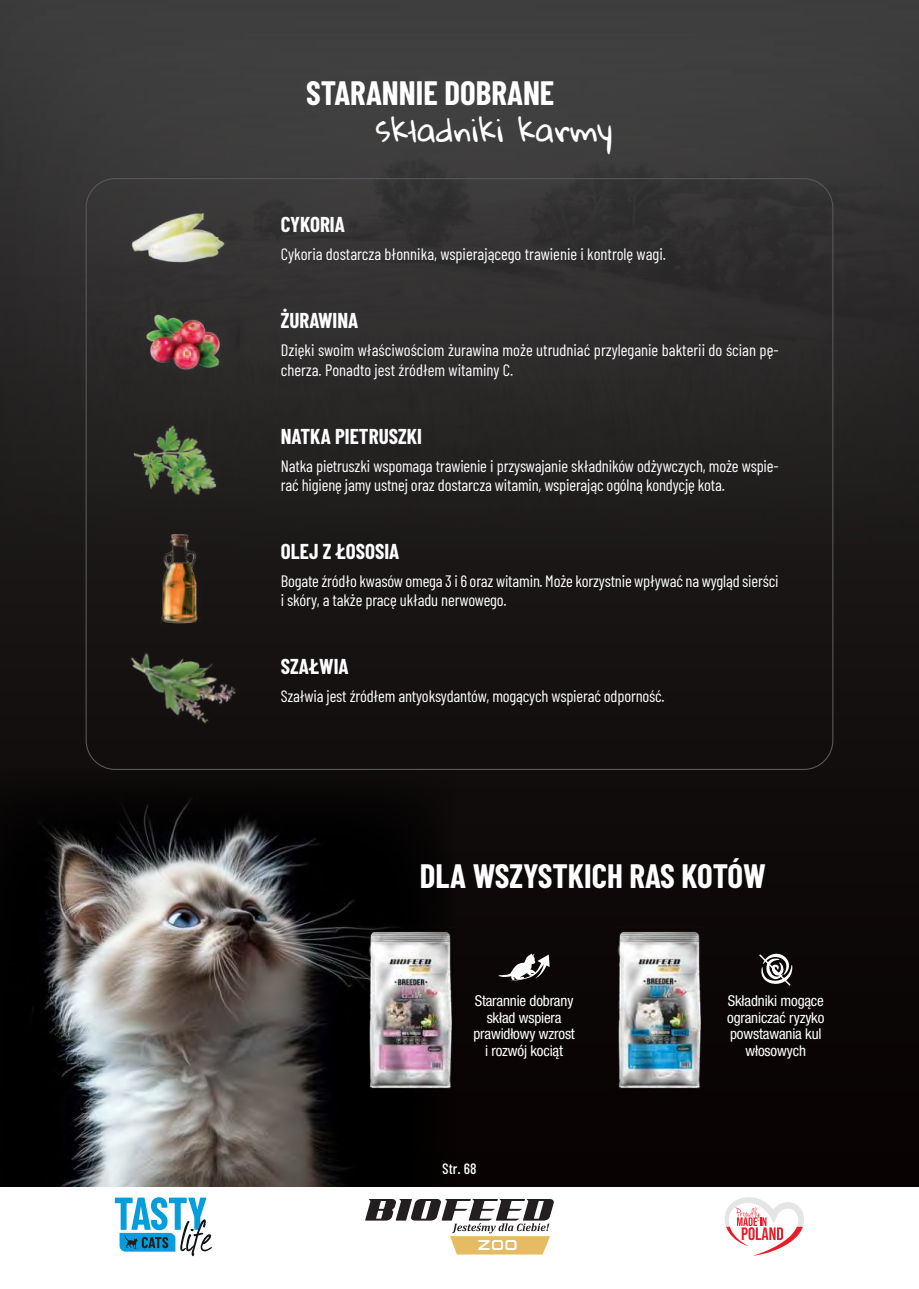
<style>
.page{position:relative;width:919px;height:1289px;background:#fff}
.page>*{position:absolute;margin:0;border:0;box-sizing:border-box;transform-origin:0 0}
.t1{font:700 33px "Barlow Condensed";color:#fff}
.t2{font:31.5px "Gloria Hallelujah";color:#fff}
.t3{font:700 21px "Barlow Condensed";color:#fff}
.t4{font:16.5px/19.5px "Barlow Condensed";letter-spacing:-.01em;color:#fff}
.t5{font:condensed 15px/16.5px "Helvetica Neue LT Pro";letter-spacing:-.01em;color:#fff;text-align:center}
.t6{font:500 15px "Barlow Condensed";color:#fff}
</style>
<div class="page">
<div style="left:0;top:0;width:918px;height:1288px;background:linear-gradient(to bottom,#3f3e3e,#000)"></div>
<img style="left:0;top:770px;width:457px;height:416px">
<img style="left:132px;top:422px;width:88px;height:77px">
<img style="left:125px;top:205px;width:109px;height:67px">
<img style="left:144px;top:313px;width:78px;height:63px">
<img style="left:129px;top:528px;width:100px;height:100px">
<img style="left:116px;top:643px;width:127px;height:86px">
<img style="left:615px;top:927px;width:88px;height:164px">
<img style="left:366px;top:927px;width:88px;height:164px">
<svg style="left:758px;top:950px;width:35px;height:36px"></svg>
<svg style="left:497px;top:952px;width:52px;height:29px"></svg>
<div style="left:0;top:1186px;width:918px;height:102px;background:#fff"></div>
<svg style="left:115px;top:1197px;width:97px;height:59px"></svg>
<svg style="left:725px;top:1197px;width:79px;height:58px"></svg>
<svg style="left:365px;top:1199px;width:188px;height:55px"></svg>
<h1 class="t1" style="left:306px;top:69px;width:250px">STARANNIE DOBRANE</h1>
<h2 class="t2" style="left:375px;top:113px;width:238px">składniki karmy</h2>
<p class="t3" style="left:281px;top:210px;width:66px">CYKORIA</p>
<p class="t4" style="left:281px;top:243px;width:386px">Cykoria dostarcza błonnika, wspierającego trawienie i kontrolę wagi.</p>
<p class="t3" style="left:281px;top:306px;width:79px">ŻURAWINA</p>
<p class="t4" style="left:281px;top:339px;width:499px">Dzięki swoim właściwościom żurawina może utrudniać przyleganie bakterii do ścian pę&shy;cherza. Ponadto jest źródłem witaminy C.</p>
<p class="t3" style="left:281px;top:426px;width:142px">NATKA PIETRUSZKI</p>
<p class="t4" style="left:281px;top:454px;width:499px">Natka pietruszki wspomaga trawienie i przyswajanie składników odżywczych, może wspie&shy;rać higienę jamy ustnej oraz dostarcza witamin, wspierając ogólną kondycję kota.</p>
<p class="t3" style="left:281px;top:536px;width:120px">OLEJ Z ŁOSOSIA</p>
<p class="t4" style="left:281px;top:570px;width:499px">Bogate źródło kwasów omega 3 i 6 oraz witamin. Może korzystnie wpływać na wygląd sierści i skóry, a także pracę układu nerwowego.</p>
<p class="t3" style="left:281px;top:651px;width:69px">SZAŁWIA</p>
<p class="t4" style="left:281px;top:685px;width:385px">Szałwia jest źródłem antyoksydantów, mogących wspierać odporność.</p>
<h1 class="t1" style="left:420px;top:852px;width:347px">DLA WSZYSTKICH RAS KOTÓW</h1>
<p class="t5" style="left:473px;top:993px;width:103px">Starannie dobrany skład wspiera prawidłowy wzrost i rozwój kociąt</p>
<p class="t6" style="left:442px;top:1163px;width:36px">Str. 68</p>
<p class="t5" style="left:727px;top:993px;width:99px">Składniki mogące ograniczać ryzyko powstawania kul włosowych</p>
</div>
